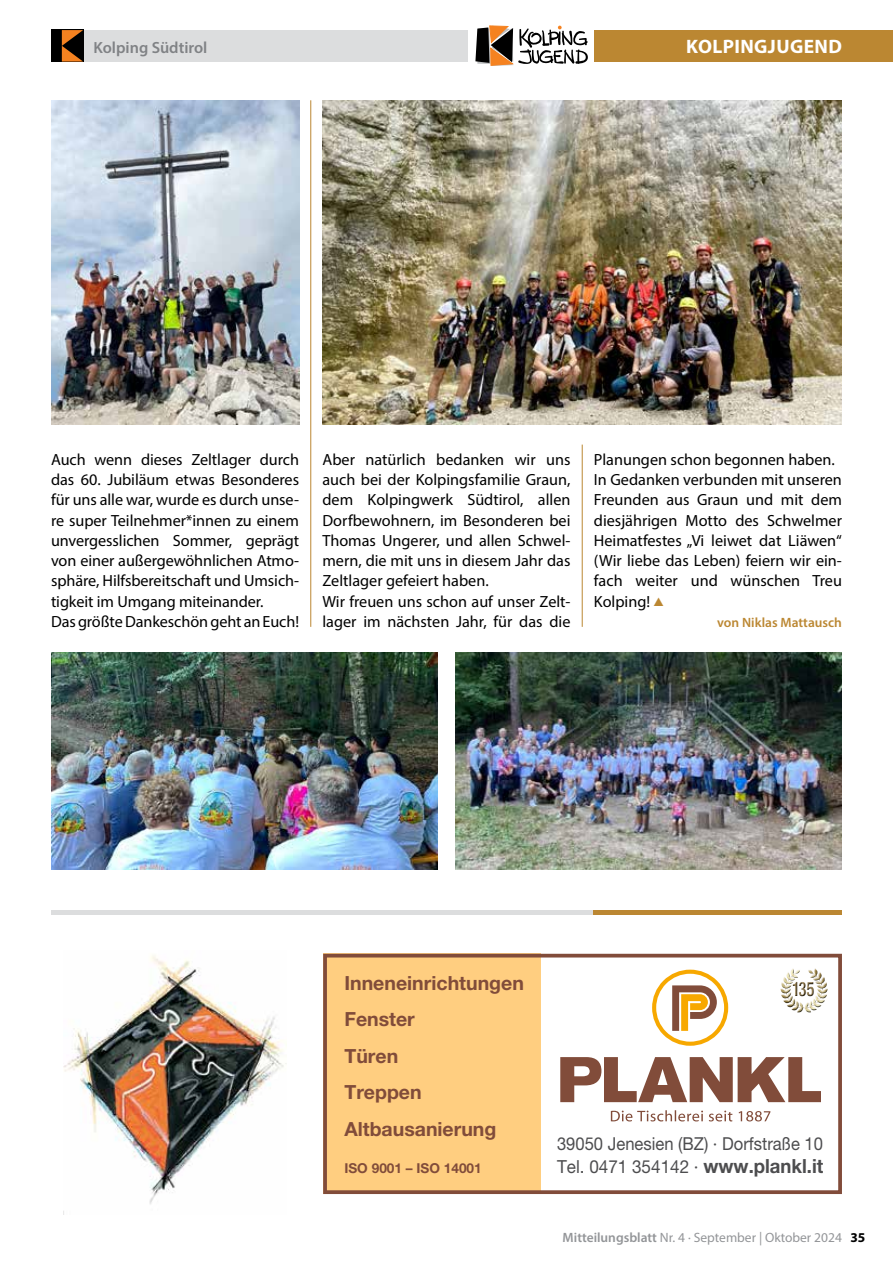
<style>
.page{position:relative;width:893px;height:1263px;background:#fff}
.page>*{position:absolute;margin:0;border:0;box-sizing:border-box;transform-origin:0 0}
.t1{font:700 condensed 20.1px "Helvetica Neue";color:#90794b;scale:.82 1}
.t2{font:700 19.5px/36.5px "Helvetica Neue";color:#814c3a}
.t3{font:700 19.5px "Myriad Pro";letter-spacing:.02em;color:#fff}
.t4{font:18px "Helvetica Neue";color:#4d4d4f;scale:.95 1}
.t5{font:17.85px "Helvetica Neue";color:#4d4d4f;scale:.93 1}
.t6{font:16.2px/20.2px "Myriad Pro";color:#000}
.t7{font:600 16.2px "Myriad Pro";color:#808285}
.t8{font:700 13.65px "Helvetica Neue";color:#814c3a}
.t9{font:13.5px "Myriad Pro";color:#939598}
.t10{font:600 13.5px "Myriad Pro";color:#bb8732}
.s1{color:#bb8732}
.s2{font-weight:700;font-size:19.5px}
.s3{font-weight:600}
.s4{font-weight:700;color:#000}
</style>
<div class="page">
<svg style="left:475px;top:26px;width:113px;height:40px"></svg>
<div style="left:594px;top:30px;width:299px;height:32px;background:#bb8732"></div>
<div style="left:51px;top:30px;width:417px;height:32px;background:#dcddde"></div>
<div style="left:51px;top:30px;width:33px;height:32px;background:#000"></div>
<svg style="left:62px;top:30px;width:21px;height:32px"></svg>
<img style="left:51px;top:100px;width:248px;height:324px">
<img style="left:322px;top:100px;width:520px;height:324px">
<img style="left:455px;top:652px;width:387px;height:218px">
<div style="left:323px;top:954px;width:217px;height:240px;background:#ffce80"></div>
<div style="left:323px;top:954px;width:519px;height:240px;border:4px solid #814c3a"></div>
<svg style="left:611px;top:1110px;width:159px;height:11px"></svg>
<svg style="left:560px;top:1057px;width:261px;height:45px"></svg>
<svg style="left:652px;top:970px;width:76px;height:76px"></svg>
<div style="left:779px;top:969px;width:48px;height:44px;background:#000;opacity:.75"></div>
<div style="left:791px;top:980px;width:24px;height:16px;background:#fff"></div>
<div style="left:791px;top:982px;width:24px;height:15px;background:#000;opacity:.75"></div>
<img style="left:64px;top:955px;width:222px;height:249px">
<div style="left:51px;top:910px;width:700px;height:5px;background:#dcddde"></div>
<div style="left:594px;top:910px;width:248px;height:5px;background:#bb8732"></div>
<img style="left:51px;top:652px;width:387px;height:218px">
<hr style="left:310px;top:100px;width:1px;height:527px;background:#bb8732">
<hr style="left:582px;top:445px;width:1px;height:182px;background:#bb8732">
<p class="t7" style="left:94px;top:37px;width:115px">Kolping Südtirol</p>
<p class="t3" style="left:686px;top:34px;width:157px">KOLPINGJUGEND</p>
<p class="t6" style="left:51px;top:449px;width:250px">Auch wenn dieses Zeltlager durch das 60. Jubiläum etwas Besonderes für uns alle war, wurde es durch unse&shy;re super Teilnehmer*innen zu einem unvergesslichen Sommer, geprägt von einer außergewöhnlichen Atmo&shy;sphäre, Hilfsbereitschaft und Umsich&shy;tigkeit im Umgang miteinander.<br>Das größte Dankeschön geht an Euch!</p>
<p class="t6" style="left:322px;top:449px;width:250px">Aber natürlich bedanken wir uns auch bei der Kolpingsfamilie Graun, dem Kolpingwerk Südtirol, allen Dorfbewohnern, im Besonderen bei Thomas Ungerer, und allen Schwel&shy;mern, die mit uns in diesem Jahr das Zeltlager gefeiert haben.<br>Wir freuen uns schon auf unser Zelt&shy;lager im nächsten Jahr, für das die</p>
<p class="t6" style="left:594px;top:449px;width:250px">Planungen schon begonnen haben.<br>In Gedanken verbunden mit unseren<br>Freunden aus Graun und mit dem diesjährigen Motto des Schwelmer<br>Heimatfestes „Vi leiwet dat Liäwen“ (Wir liebe das Leben) feiern wir ein&shy;fach weiter und wünschen Treu<br>Kolping! <span class="s1">▲</span></p>
<p class="t10" style="left:717px;top:614px;width:126px">von Niklas Mattausch</p>
<p class="t2" style="left:344px;top:964px;width:181px">Inneneinrichtungen<br>Fenster<br>Türen<br>Treppen<br>Altbausanierung</p>
<p class="t8" style="left:344px;top:1160px;width:139px">ISO 9001 – ISO 14001</p>
<p class="t1" style="left:792px;top:977px;width:28px">135</p>
<p class="t5" style="left:557px;top:1133px;width:288px">39050 Jenesien (BZ) · Dorfstraße 10</p>
<p class="t4" style="left:557px;top:1156px;width:282px">Tel. 0471 354142 · <span class="s2">www.plankl.it</span></p>
<p class="t9" style="left:563px;top:1229px;width:304px"><span class="s3">Mitteilungsblatt</span> Nr. 4 · September | Oktober 2024 <span class="s4">35</span></p>
</div>
